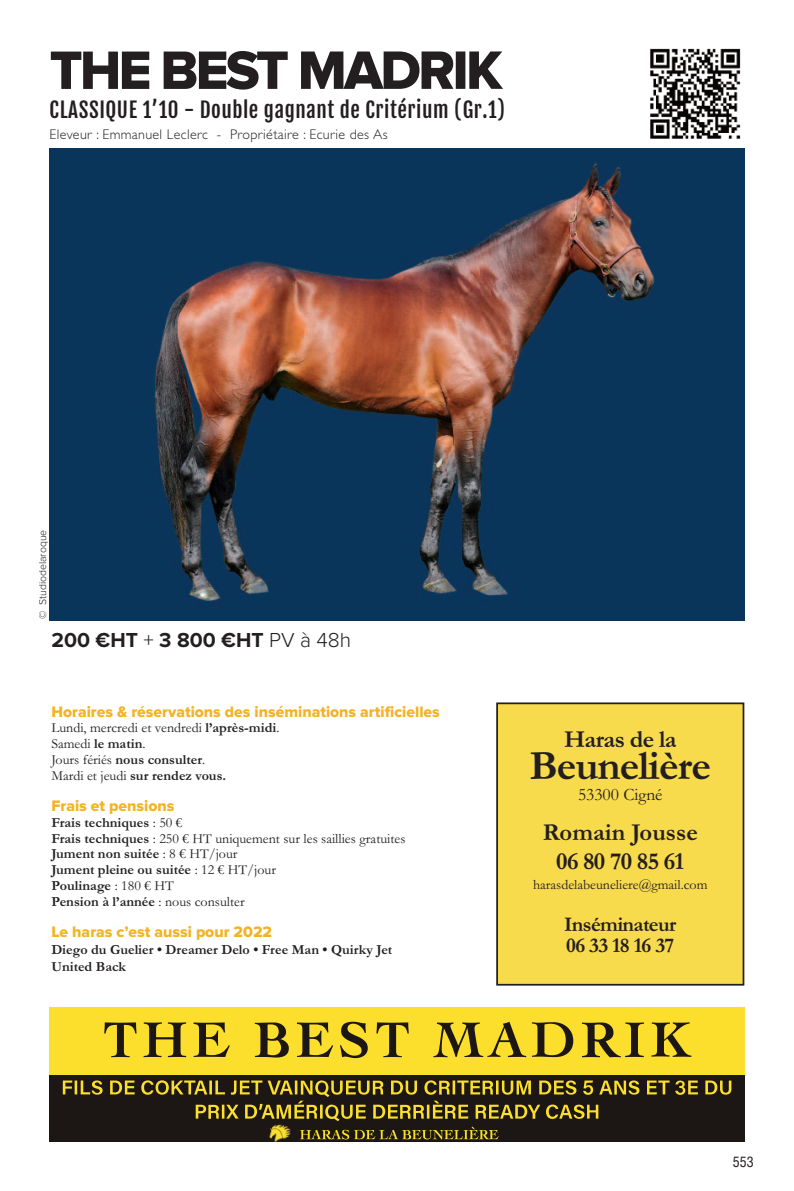
<style>
.page{position:relative;width:794px;height:1191px;background:#fff}
.page>*{position:absolute;margin:0;border:0;box-sizing:border-box;transform-origin:0 0}
.t1{font:56px "Proxima Nova Extrabld";letter-spacing:-.05em;color:#231f20}
.t2{font:700 42px "Garamond";letter-spacing:-.025em;color:#231f20}
.t3{font:700 24.5px/29.4px "Garamond";color:#231f20;text-align:center}
.t4{font:700 24.5px "Garamond";letter-spacing:-.025em;color:#231f20}
.t5{font:21px "Fjalla One";letter-spacing:.025em;color:#231f20}
.t6{font:700 21px/21px "Garamond";letter-spacing:-.03em;color:#231f20}
.t7{font:700 21px "Proxima Nova";color:#231f20}
.t8{font:17.5px "Garamond";color:#231f20}
.t9{font:15.75px "Proxima Nova Extrabld";color:#f4b323}
.t10{font:700 14px/15.8px "Garamond";color:#231f20}
.t11{font:14px/15.8px "Garamond";color:#231f20}
.t12{font:300 14px "Gill Sans";letter-spacing:.025em;color:#231f20}
.t13{font:condensed 14px "Helvetica";color:#231f20}
.t14{font:300 10.5px "Proxima Nova";color:#231f20}
.s1{font-weight:300}
.s2{font-weight:700}
.s3{font-weight:400}
</style>
<div class="page">
<img style="left:50px;top:149px;width:694px;height:471px">
<img style="left:50px;top:1074px;width:694px;height:67px">
<img style="left:50px;top:1007px;width:694px;height:67px">
<img style="left:104px;top:1022px;width:156px;height:35px">
<img style="left:63px;top:1080px;width:306px;height:17px">
<img style="left:300px;top:1129px;width:32px;height:10px">
<img style="left:650px;top:48px;width:91px;height:91px">
<div style="left:498px;top:704px;width:244px;height:280px;background:#f8da4d"></div>
<div style="left:496px;top:702px;width:248px;height:283px;border:2px solid #231f20"></div>
<h1 class="t1" style="left:50px;top:38px;width:454px">THE BEST MADRIK</h1>
<p class="t12" style="left:50px;top:123px;width:339px">Eleveur : Emmanuel Leclerc - Propriétaire : Ecurie des As</p>
<h3 class="t5" style="left:50px;top:97px;width:457px">CLASSIQUE 1’10 - Double gagnant de Critérium (Gr.1)</h3>
<p class="t14" style="left:37px;top:618px;width:90px;rotate:-90deg">© Studiodelaroque</p>
<h3 class="t7" style="left:51px;top:628px;width:301px">200 €HT <span class="s1">+</span> 3 800 €HT <span class="s1">PV à 48h</span></h3>
<p class="t9" style="left:51px;top:702px;width:390px">Horaires &amp; réservations des inséminations artificielles</p>
<p class="t11" style="left:51px;top:720px;width:229px">Lundi, mercredi et vendredi <span class="s2">l’après-midi</span>.<br>Samedi <span class="s2">le matin</span>.<br>Jours fériés <span class="s2">nous consulter</span>.<br>Mardi et jeudi <span class="s2">sur rendez vous.</span></p>
<p class="t9" style="left:51px;top:797px;width:125px">Frais et pensions</p>
<p class="t10" style="left:51px;top:814px;width:356px">Frais techniques <span class="s3">: 50 €<br></span>Frais techniques <span class="s3">: 250 € HT uniquement sur les saillies gratuites </span>Jument non suitée <span class="s3">: 8 € HT/jour<br></span>Jument pleine ou suitée <span class="s3">: 12 € HT/jour<br></span>Poulinage <span class="s3">: 180 € HT<br></span>Pension à l’année <span class="s3">: nous consulter</span></p>
<p class="t9" style="left:51px;top:923px;width:222px">Le haras c’est aussi pour 2022</p>
<p class="t10" style="left:51px;top:941px;width:342px;line-height:16.8px">Diego du Guelier • Dreamer Delo • Free Man • Quirky Jet<br>United Back</p>
<h3 class="t4" style="left:564px;top:724px;width:114px">Haras de la</h3>
<h2 class="t2" style="left:529px;top:740px;width:183px">Beunelière</h2>
<p class="t8" style="left:578px;top:783px;width:86px">53300 Cigné</p>
<h3 class="t3" style="left:543px;top:817px;width:157px">Romain Jousse<br>06 80 70 85 61</h3>
<p class="t11" style="left:533px;top:876px;width:176px">harasdelabeuneliere@gmail.com</p>
<h3 class="t6" style="left:564px;top:913px;width:114px">Inséminateur<br>06 33 18 16 37</h3>
<p class="t13" style="left:732px;top:1153px;width:22px">553</p>
</div>
